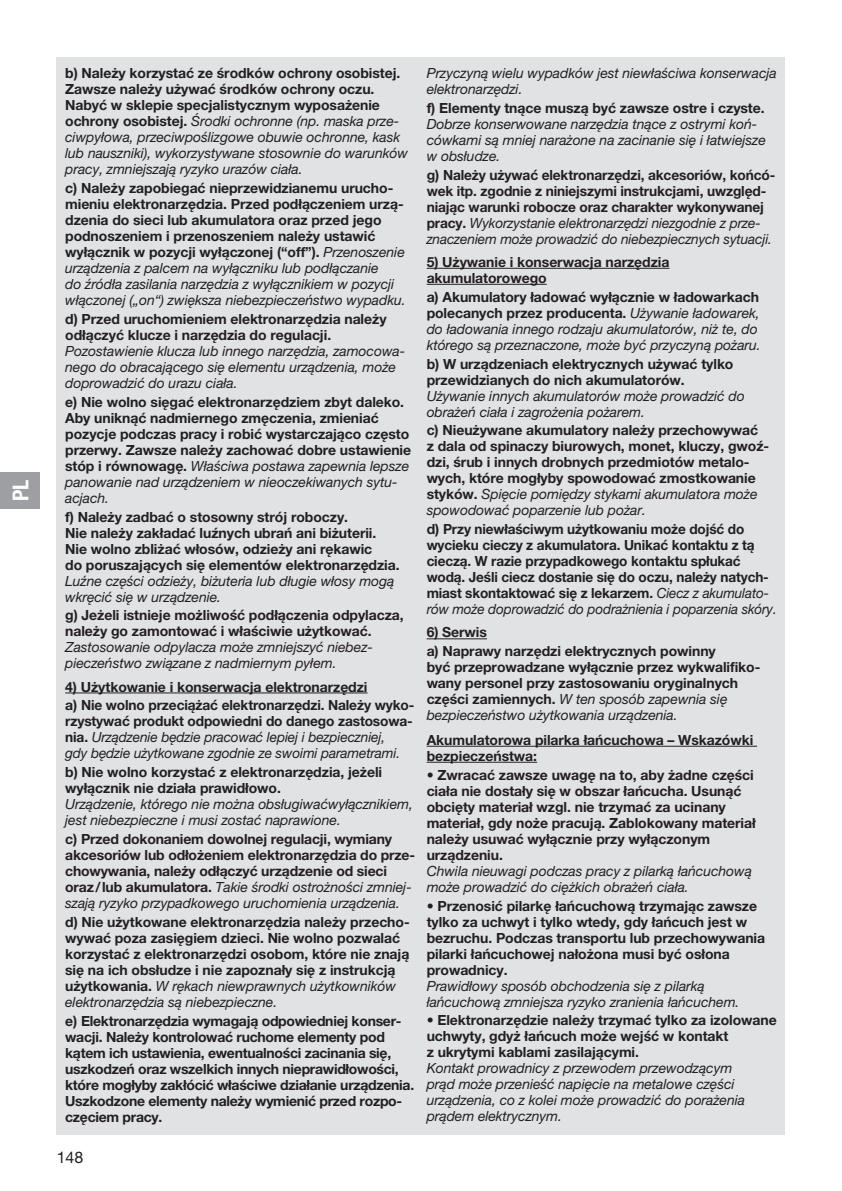
<style>
.page{position:relative;width:842px;height:1191px;background:#fff}
.page>*{position:absolute;margin:0;border:0;box-sizing:border-box;transform-origin:0 0}
.t1{font:22px "GARDENA Pro Bo Cond";color:#fff}
.t2{font:16px "GARDENA Pro";color:#231f20}
.t3{font:700 14px/16px "GARDENA Pro";letter-spacing:-.005em;color:#231f20}
.t4{font:italic 14px/16px "GARDENA Pro";letter-spacing:-.005em;color:#231f20}
.s1{font-weight:700;font-style:normal}
.s2{font-weight:400;font-style:italic}
</style>
<div class="page">
<div style="left:57px;top:57px;width:728px;height:1077px;background:#e1e2e4"></div>
<hr style="left:65px;top:692px;width:303px;height:1px;background:#231f20">
<hr style="left:427px;top:268px;width:242px;height:1px;background:#231f20">
<hr style="left:427px;top:284px;width:120px;height:1px;background:#231f20">
<hr style="left:427px;top:638px;width:60px;height:1px;background:#231f20">
<hr style="left:427px;top:746px;width:330px;height:1px;background:#231f20">
<hr style="left:427px;top:762px;width:110px;height:1px;background:#231f20">
<div style="left:0;top:472px;width:40px;height:37px;background:#9d9fa2"></div>
<h1 class="t1" style="left:7px;top:501px;width:23px;rotate:-90deg">PL</h1>
<p class="t4" style="left:65px;top:65px;width:344px"><span class="s1">b) Należy korzystać ze środków ochrony osobistej.<br>Zawsze należy używać środków ochrony oczu.<br>Nabyć w sklepie specjalistycznym wyposażenie ochrony osobistej.</span> Środki ochronne (np. maska prze&shy;ciwpyłowa, przeciwpoślizgowe obuwie ochronne, kask lub nauszniki), wykorzystywane stosownie do warunków pracy, zmniejszają ryzyko urazów ciała.</p>
<p class="t3" style="left:65px;top:180px;width:342px">c) Należy zapobiegać nieprzewidzianemu urucho&shy;mieniu elektronarzędzia. Przed podłączeniem urzą&shy;dzenia do sieci lub akumulatora oraz przed jego podnoszeniem i przenoszeniem należy ustawić wyłącznik w pozycji wyłączonej (“off”). <span class="s2">Przenoszenie urządzenia z palcem na wyłączniku lub podłączanie<br>do źródła zasilania narzędzia z wyłącznikiem w pozycji włączonej („on“) zwiększa niebezpieczeństwo wypadku.</span></p>
<p class="t3" style="left:65px;top:310px;width:323px">d) Przed uruchomieniem elektronarzędzia należy odłączyć klucze i narzędzia do regulacji.</p>
<p class="t4" style="left:65px;top:343px;width:341px">Pozostawienie klucza lub innego narzędzia, zamocowa&shy;nego do obracającego się elementu urządzenia, może doprowadzić do urazu ciała.</p>
<p class="t3" style="left:65px;top:393px;width:347px">e) Nie wolno sięgać elektronarzędziem zbyt daleko.<br>Aby uniknąć nadmiernego zmęczenia, zmieniać pozycje podczas pracy i robić wystarczająco często przerwy. Zawsze należy zachować dobre ustawienie stóp i równowagę. <span class="s2">Właściwa postawa zapewnia lepsze panowanie nad urządzeniem w nieoczekiwanych sytu&shy;acjach.</span></p>
<p class="t3" style="left:65px;top:508px;width:336px">f) Należy zadbać o stosowny strój roboczy.<br>Nie należy zakładać luźnych ubrań ani biżuterii.<br>Nie wolno zbliżać włosów, odzieży ani rękawic<br>do poruszających się elementów elektronarzędzia.</p>
<p class="t4" style="left:65px;top:572px;width:331px">Luźne części odzieży, biżuteria lub długie włosy mogą wkręcić się w urządzenie.</p>
<p class="t3" style="left:65px;top:607px;width:340px">g) Jeżeli istnieje możliwość podłączenia odpylacza, należy go zamontować i właściwie użytkować.</p>
<p class="t4" style="left:65px;top:639px;width:308px">Zastosowanie odpylacza może zmniejszyć niebez&shy;pieczeństwo związane z nadmiernym pyłem.</p>
<p class="t3" style="left:65px;top:677px;width:351px;line-height:18.8px">4) Użytkowanie i konserwacja elektronarzędzi<br>a) Nie wolno przeciążać elektronarzędzi. Należy wyko-</p>
<p class="t4" style="left:65px;top:713px;width:349px"><span class="s1">rzystywać produkt odpowiedni do danego zastosowa&shy;nia.</span> Urządzenie będzie pracować lepiej i bezpieczniej,<br>gdy będzie użytkowane zgodnie ze swoimi parametrami.</p>
<p class="t3" style="left:65px;top:764px;width:319px">b) Nie wolno korzystać z elektronarzędzia, jeżeli wyłącznik nie działa prawidłowo.</p>
<p class="t4" style="left:65px;top:796px;width:349px">Urządzenie, którego nie można obsługiwaćwyłącznikiem, jest niebezpieczne i musi zostać naprawione.</p>
<p class="t3" style="left:65px;top:830px;width:351px">c) Przed dokonaniem dowolnej regulacji, wymiany akcesoriów lub odłożeniem elektronarzędzia do prze&shy;chowywania, należy odłączyć urządzenie od sieci oraz/lub akumulatora. <span class="s2">Takie środki ostrożności zmniej&shy;szają ryzyko przypadkowego uruchomienia urządzenia.</span></p>
<p class="t3" style="left:65px;top:913px;width:346px">d) Nie użytkowane elektronarzędzia należy przecho&shy;wywać poza zasięgiem dzieci. Nie wolno pozwalać korzystać z elektronarzędzi osobom, które nie znają się na ich obsłudze i nie zapoznały się z instrukcją użytkowania. <span class="s2">W rękach niewprawnych użytkowników elektronarzędzia są niebezpieczne.</span></p>
<p class="t3" style="left:65px;top:1012px;width:351px">e) Elektronarzędzia wymagają odpowiedniej konser&shy;wacji. Należy kontrolować ruchome elementy pod kątem ich ustawienia, ewentualności zacinania się, uszkodzeń oraz wszelkich innych nieprawidłowości, które mogłyby zakłócić właściwe działanie urządzenia.<br>Uszkodzone elementy należy wymienić przed rozpo&shy;częciem pracy.</p>
<p class="t2" style="left:57px;top:1147px;width:28px">148</p>
<p class="t4" style="left:427px;top:65px;width:352px">Przyczyną wielu wypadków jest niewłaściwa konserwacja elektronarzędzi.</p>
<p class="t3" style="left:427px;top:100px;width:340px">f) Elementy tnące muszą być zawsze ostre i czyste.</p>
<p class="t4" style="left:427px;top:116px;width:341px">Dobrze konserwowane narzędzia tnące z ostrymi koń&shy;cówkami są mniej narażone na zacinanie się i łatwiejsze w obsłudze.</p>
<p class="t3" style="left:427px;top:166px;width:350px">g) Należy używać elektronarzędzi, akcesoriów, końcó&shy;wek itp. zgodnie z niniejszymi instrukcjami, uwzględ&shy;niając warunki robocze oraz charakter wykonywanej pracy. <span class="s2">Wykorzystanie elektronarzędzi niezgodnie z prze&shy;znaczeniem może prowadzić do niebezpiecznych sytuacji.</span></p>
<p class="t3" style="left:427px;top:253px;width:244px">5) Używanie i konserwacja narzędzia akumulatorowego</p>
<p class="t4" style="left:427px;top:288px;width:336px"><span class="s1">a) Akumulatory ładować wyłącznie w ładowarkach polecanych przez producenta.</span> Używanie ładowarek, do ładowania innego rodzaju akumulatorów, niż te, do którego są przeznaczone, może być przyczyną pożaru.</p>
<p class="t3" style="left:427px;top:355px;width:308px">b) W urządzeniach elektrycznych używać tylko przewidzianych do nich akumulatorów.</p>
<p class="t4" style="left:427px;top:387px;width:320px">Używanie innych akumulatorów może prowadzić do obrażeń ciała i zagrożenia pożarem.</p>
<p class="t3" style="left:427px;top:422px;width:344px">c) Nieużywane akumulatory należy przechowywać<br>z dala od spinaczy biurowych, monet, kluczy, gwoź&shy;dzi, śrub i innych drobnych przedmiotów metalo&shy;wych, które mogłyby spowodować zmostkowanie styków. <span class="s2">Spięcie pomiędzy stykami akumulatora może spowodować poparzenie lub pożar.</span></p>
<p class="t3" style="left:427px;top:521px;width:352px">d) Przy niewłaściwym użytkowaniu może dojść do wycieku cieczy z akumulatora. Unikać kontaktu z tą cieczą. W razie przypadkowego kontaktu spłukać wodą. Jeśli ciecz dostanie się do oczu, należy natych&shy;miast skontaktować się z lekarzem. <span class="s2">Ciecz z akumulato&shy;rów może doprowadzić do podrażnienia i poparzenia skóry.</span></p>
<p class="t3" style="left:427px;top:623px;width:291px;line-height:18.8px">6) Serwis<br>a) Naprawy narzędzi elektrycznych powinny</p>
<p class="t3" style="left:427px;top:659px;width:335px">być przeprowadzane wyłącznie przez wykwalifiko&shy;wany personel przy zastosowaniu oryginalnych części zamiennych. <span class="s2">W ten sposób zapewnia się bezpieczeństwo użytkowania urządzenia.</span></p>
<p class="t3" style="left:427px;top:731px;width:328px">Akumulatorowa pilarka łańcuchowa – Wskazówki bezpieczeństwa:</p>
<p class="t3" style="left:427px;top:766px;width:330px">• Zwracać zawsze uwagę na to, aby żadne części ciała nie dostały się w obszar łańcucha. Usunąć obcięty materiał wzgl. nie trzymać za ucinany materiał, gdy noże pracują. Zablokowany materiał należy usuwać wyłącznie przy wyłączonym urządzeniu.</p>
<p class="t4" style="left:427px;top:862px;width:327px">Chwila nieuwagi podczas pracy z pilarką łańcuchową może prowadzić do ciężkich obrażeń ciała.</p>
<p class="t3" style="left:427px;top:897px;width:340px">• Przenosić pilarkę łańcuchową trzymając zawsze tylko za uchwyt i tylko wtedy, gdy łańcuch jest w bezruchu. Podczas transportu lub przechowywania pilarki łańcuchowej nałożona musi być osłona prowadnicy.</p>
<p class="t4" style="left:427px;top:977px;width:314px">Prawidłowy sposób obchodzenia się z pilarką łańcuchową zmniejsza ryzyko zranienia łańcuchem.</p>
<p class="t3" style="left:427px;top:1012px;width:352px">• Elektronarzędzie należy trzymać tylko za izolowane uchwyty, gdyż łańcuch może wejść w kontakt<br>z ukrytymi kablami zasilającymi.</p>
<p class="t4" style="left:427px;top:1060px;width:320px">Kontakt prowadnicy z przewodem przewodzącym prąd może przenieść napięcie na metalowe części urządzenia, co z kolei może prowadzić do porażenia prądem elektrycznym.</p>
</div>
